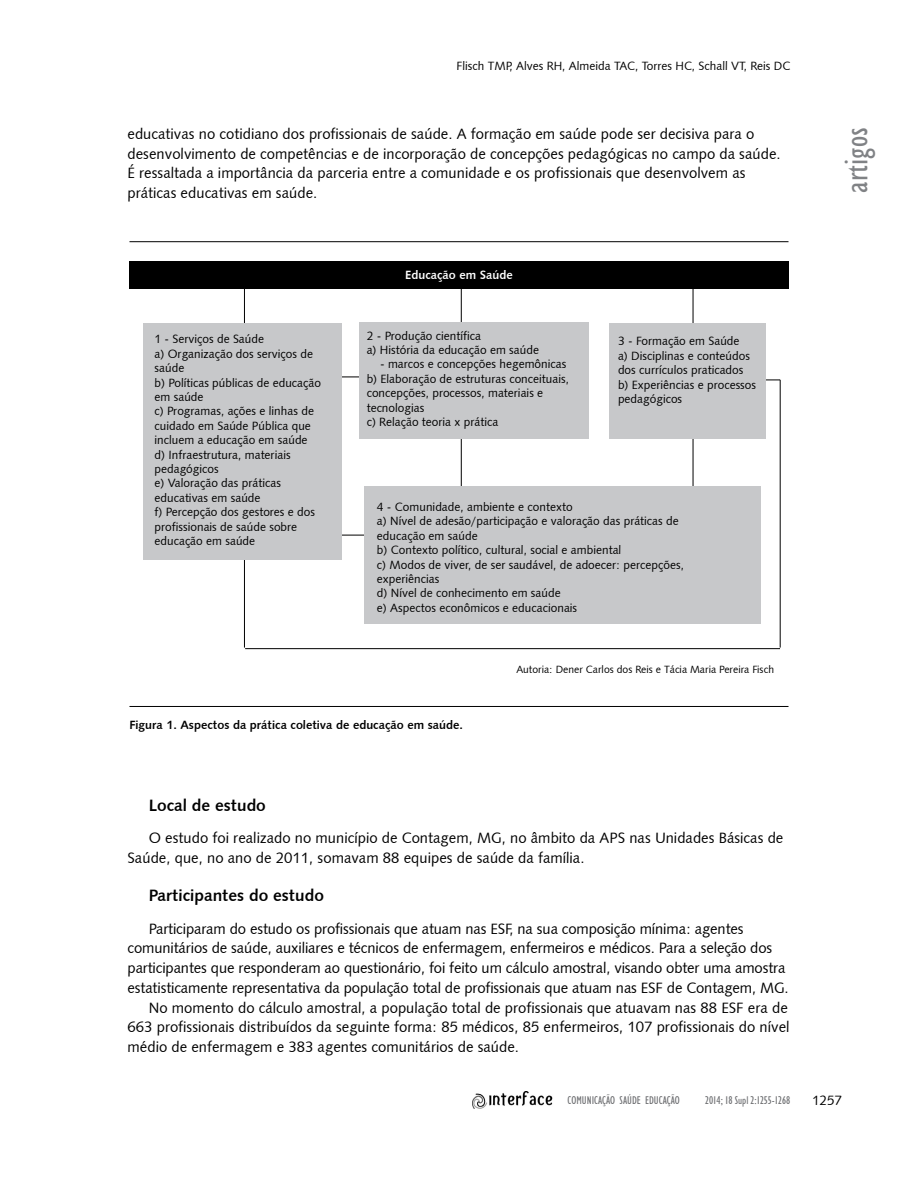
<style>
.page{position:relative;width:918px;height:1188px;background:#fff}
.page>*{position:absolute;margin:0;border:0;box-sizing:border-box;transform-origin:0 0}
.t1{font:condensed 33px "Humanist 521 BT";color:#808285}
.t2{font:16.5px "Humanist 531 BT Bold A";color:#000}
.t3{font:15px/19.6px "Humanist 531 BT Roman A";color:#000}
.t4{font:13.5px "Humanist 531 BT Roman A";color:#000}
.t5{font:12px/14.4px "Humanist 531 BT Roman A";color:#000}
.t6{font:12px "Humanist 531 BT Bold A";color:#000}
.t7{font:12px "Humanist 531 BT Bold A";color:#fff}
.t8{font:condensed 11.25px "Humanist 521 BT";color:#6d6e71}
.t9{font:10.5px "Humanist 531 BT Roman A";color:#000}
</style>
<div class="page">
<img style="left:472px;top:1091px;width:81px;height:17px">
<div style="left:129px;top:261px;width:660px;height:27px;background:#000"></div>
<hr style="left:693px;top:287px;width:1px;height:226px;background:#000">
<hr style="left:461px;top:285px;width:1px;height:226px;background:#000">
<hr style="left:244px;top:277px;width:1px;height:47px;background:#000">
<hr style="left:330px;top:377px;width:37px;height:1px;background:#000">
<hr style="left:340px;top:535px;width:40px;height:1px;background:#000">
<hr style="left:245px;top:648px;width:535px;height:1px;background:#000">
<svg style="left:766px;top:380px;width:14px;height:1px"></svg>
<div style="left:359px;top:323px;width:230px;height:116px;background:#c7c8ca"></div>
<div style="left:609px;top:323px;width:157px;height:115px;background:#c7c8ca"></div>
<div style="left:365px;top:486px;width:396px;height:137px;background:#c7c8ca"></div>
<hr style="left:244px;top:533px;width:1px;height:115px;background:#000">
<hr style="left:780px;top:380px;width:1px;height:268px;background:#000">
<div style="left:144px;top:324px;width:198px;height:236px;background:#c7c8ca"></div>
<hr style="left:129px;top:706px;width:660px;height:1px;background:#000">
<hr style="left:129px;top:241px;width:660px;height:1px;background:#000">
<p class="t5" style="left:457px;top:58px;width:335px">Flisch TMP, Alves RH, Almeida TAC, Torres HC, Schall VT, Reis DC</p>
<p class="t3" style="left:128px;top:124px;width:655px">educativas no cotidiano dos profissionais de saúde. A formação em saúde pode ser decisiva para o desenvolvimento de competências e de incorporação de concepções pedagógicas no campo da saúde.<br>É ressaltada a importância da parceria entre a comunidade e os profissionais que desenvolvem as práticas educativas em saúde.</p>
<p class="t5" style="left:155px;top:332px;width:168px">1 - Serviços de Saúde<br>a) Organização dos serviços de saúde<br>b) Políticas públicas de educação em saúde<br>c) Programas, ações e linhas de cuidado em Saúde Pública que incluem a educação em saúde d) Infraestrutura, materiais pedagógicos<br>e) Valoração das práticas educativas em saúde<br>f) Percepção dos gestores e dos profissionais de saúde sobre educação em saúde</p>
<p class="t7" style="left:405px;top:267px;width:109px">Educação em Saúde</p>
<p class="t5" style="left:367px;top:328px;width:174px">2 - Produção científica<br>a) História da educação em saúde</p>
<p class="t5" style="left:367px;top:357px;width:204px;text-indent:13px">- marcos e concepções hegemônicas b) Elaboração de estruturas conceituais, concepções, processos, materiais e tecnologias<br>c) Relação teoria x prática</p>
<p class="t5" style="left:618px;top:334px;width:140px">3 - Formação em Saúde<br>a) Disciplinas e conteúdos dos currículos praticados b) Experiências e processos pedagógicos</p>
<p class="t5" style="left:377px;top:499px;width:309px">4 - Comunidade, ambiente e contexto<br>a) Nível de adesão/participação e valoração das práticas de educação em saúde<br>b) Contexto político, cultural, social e ambiental<br>c) Modos de viver, de ser saudável, de adoecer: percepções, experiências<br>d) Nível de conhecimento em saúde<br>e) Aspectos econômicos e educacionais</p>
<p class="t9" style="left:516px;top:663px;width:259px">Autoria: Dener Carlos dos Reis e Tácia Maria Pereira Fisch</p>
<p class="t6" style="left:129px;top:717px;width:335px">Figura 1. Aspectos da prática coletiva de educação em saúde.</p>
<p class="t2" style="left:149px;top:795px;width:119px">Local de estudo</p>
<p class="t3" style="left:128px;top:828px;width:657px;text-indent:21px">O estudo foi realizado no município de Contagem, MG, no âmbito da APS nas Unidades Básicas de<br>Saúde, que, no ano de 2011, somavam 88 equipes de saúde da família.</p>
<p class="t2" style="left:149px;top:885px;width:177px">Participantes do estudo</p>
<p class="t3" style="left:149px;top:918px;width:596px">Participaram do estudo os profissionais que atuam nas ESF, na sua composição mínima: agentes</p>
<p class="t3" style="left:128px;top:938px;width:646px">comunitários de saúde, auxiliares e técnicos de enfermagem, enfermeiros e médicos. Para a seleção dos</p>
<p class="t3" style="left:128px;top:958px;width:659px">participantes que responderam ao questionário, foi feito um cálculo amostral, visando obter uma amostra</p>
<p class="t3" style="left:128px;top:977px;width:663px">estatisticamente representativa da população total de profissionais que atuam nas ESF de Contagem, MG.</p>
<p class="t3" style="left:149px;top:997px;width:641px">No momento do cálculo amostral, a população total de profissionais que atuavam nas 88 ESF era de</p>
<p class="t3" style="left:128px;top:1017px;width:664px">663 profissionais distribuídos da seguinte forma: 85 médicos, 85 enfermeiros, 107 profissionais do nível</p>
<p class="t3" style="left:128px;top:1037px;width:393px">médio de enfermagem e 383 agentes comunitários de saúde.</p>
<h1 class="t1" style="left:837px;top:193px;width:67px;rotate:-90deg">artigos</h1>
<p class="t8" style="left:568px;top:1094px;width:114px">COMUNICAÇÃO SAÚDE EDUCAÇÃO</p>
<p class="t8" style="left:705px;top:1094px;width:87px">2014; 18 Supl 2:1255-1268</p>
<p class="t4" style="left:812px;top:1092px;width:32px">1257</p>
</div>
